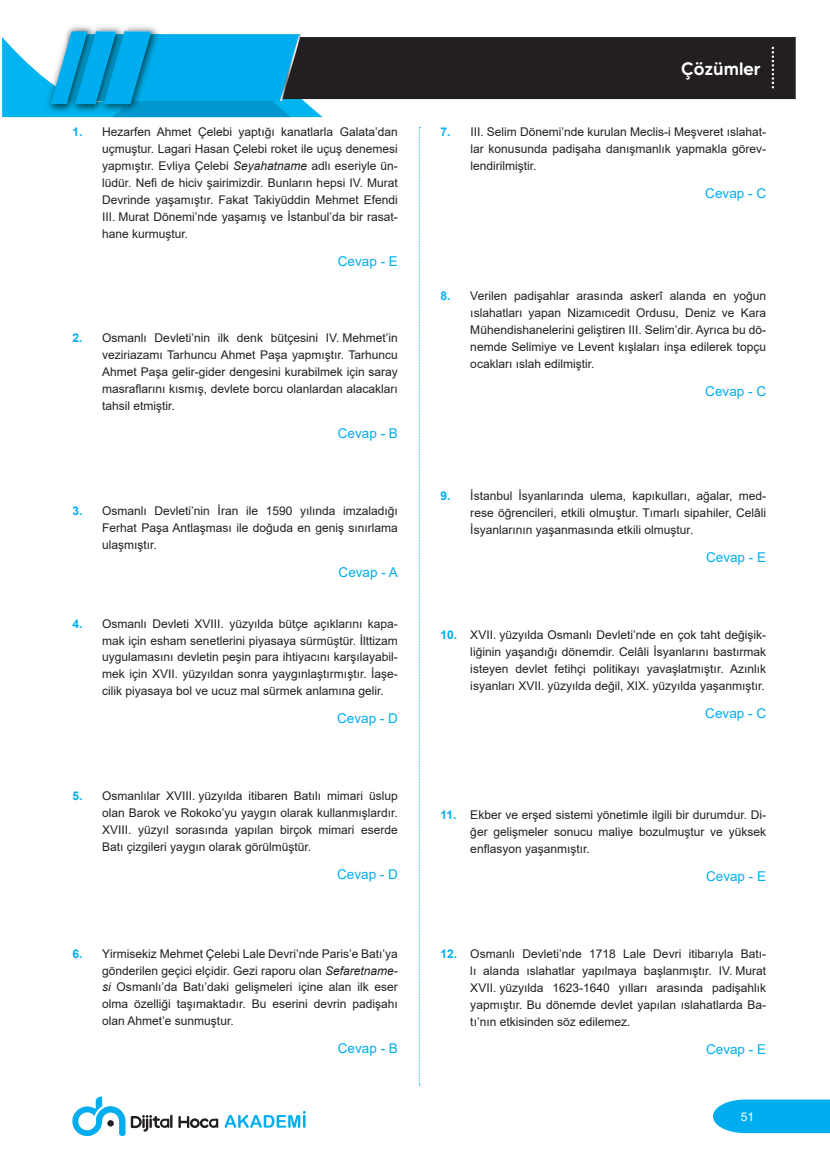
<style>
.page{position:relative;width:830px;height:1170px;background:#fff}
.page>*{position:absolute;margin:0;border:0;box-sizing:border-box;transform-origin:0 0}
.t1{font:500 18px "MADE Tommy Soft";color:#fff}
.CEVAP{font:13.5px "Arial";color:#00aeef}
.t2{font:12px/17px "Arial";color:#231f20;text-align:justify}
.t3{font:12px "Arial";color:#fff}
.s1{font-weight:700;color:#00aeef}
.s2{font-style:italic}
</style>
<div class="page">
<svg style="left:713px;top:1099px;width:116px;height:33px;background:#11b3f0"></svg>
<svg style="left:72px;top:1096px;width:53px;height:39px"></svg>
<svg style="left:107px;top:1119px;width:7px;height:7px"></svg>
<svg style="left:224px;top:1111px;width:81px;height:16px"></svg>
<svg style="left:178px;top:1116px;width:40px;height:12px"></svg>
<svg style="left:131px;top:1114px;width:41px;height:17px"></svg>
<svg style="left:418px;top:127px;width:2px;height:958px"></svg>
<div style="left:322px;top:37px;width:473px;height:62px;background:#231f20"></div>
<svg style="left:2px;top:26px;width:320px;height:91px;background:#2babda"></svg>
<svg style="left:771px;top:47px;width:2px;height:41px"></svg>
<p class="t2" style="left:102px;top:124px;width:297px;text-indent:-30px"><span class="s1">1.</span> Hezarfen Ahmet Çelebi yaptığı kanatlarla Galata’dan uçmuştur. Lagari Hasan Çelebi roket ile uçuş denemesi yapmıştır. Evliya Çelebi <span class="s2">Seyahatname</span> adlı eseriyle ün&shy;lüdür. Nefi de hiciv şairimizdir. Bunların hepsi IV. Murat Devrinde yaşamıştır. Fakat Takiyüddin Mehmet Efendi III. Murat Dönemi’nde yaşamış ve İstanbul’da bir rasat&shy;hane kurmuştur.</p>
<p class="CEVAP" style="left:338px;top:252px;width:62px">Cevap - E</p>
<p class="t2" style="left:102px;top:330px;width:297px;text-indent:-30px"><span class="s1">2.</span> Osmanlı Devleti’nin ilk denk bütçesini IV. Mehmet’in veziriazamı Tarhuncu Ahmet Paşa yapmıştır. Tarhuncu Ahmet Paşa gelir-gider dengesini kurabilmek için saray masraflarını kısmış, devlete borcu olanlardan alacakları tahsil etmiştir.</p>
<p class="CEVAP" style="left:338px;top:424px;width:62px">Cevap - B</p>
<p class="t2" style="left:102px;top:502px;width:297px;text-indent:-30px"><span class="s1">3.</span> Osmanlı Devleti’nin İran ile 1590 yılında imzaladığı Ferhat Paşa Antlaşması ile doğuda en geniş sınırlama ulaşmıştır.</p>
<p class="CEVAP" style="left:338px;top:562px;width:61px">Cevap - A</p>
<p class="t2" style="left:102px;top:614px;width:297px;text-indent:-30px"><span class="s1">4.</span> Osmanlı Devleti XVIII. yüzyılda bütçe açıklarını kapa&shy;mak için esham senetlerini piyasaya sürmüştür. İlttizam uygulamasını devletin peşin para ihtiyacını karşılayabil&shy;mek için XVII. yüzyıldan sonra yaygınlaştırmıştır. İaşe&shy;cilik piyasaya bol ve ucuz mal sürmek anlamına gelir.</p>
<p class="CEVAP" style="left:337px;top:709px;width:62px">Cevap - D</p>
<p class="t2" style="left:102px;top:787px;width:297px;text-indent:-30px"><span class="s1">5.</span> Osmanlılar XVIII. yüzyılda itibaren Batılı mimari üslup olan Barok ve Rokoko’yu yaygın olarak kullanmışlardır.<br>XVIII. yüzyıl sorasında yapılan birçok mimari eserde Batı çizgileri yaygın olarak görülmüştür.</p>
<p class="CEVAP" style="left:337px;top:864px;width:62px">Cevap - D</p>
<p class="t2" style="left:102px;top:944px;width:297px;text-indent:-30px"><span class="s1">6.</span> Yirmisekiz Mehmet Çelebi Lale Devri’nde Paris’e Batı’ya gönderilen geçici elçidir. Gezi raporu olan <span class="s2">Sefaretname&shy;si</span> Osmanlı’da Batı’daki gelişmeleri içine alan ilk eser olma özelliği taşımaktadır. Bu eserini devrin padişahı olan Ahmet’e sunmuştur.</p>
<p class="CEVAP" style="left:338px;top:1039px;width:62px">Cevap - B</p>
<h1 class="t1" style="left:680px;top:57px;width:81px">Çözümler</h1>
<p class="t2" style="left:470px;top:124px;width:297px;text-indent:-30px"><span class="s1">7.</span> III. Selim Dönemi’nde kurulan Meclis-i Meşveret ıslahat&shy;lar konusunda padişaha danışmanlık yapmakla görev&shy;lendirilmiştir.</p>
<p class="CEVAP" style="left:705px;top:184px;width:62px">Cevap - C</p>
<p class="t2" style="left:470px;top:287px;width:297px;text-indent:-30px"><span class="s1">8.</span> Verilen padişahlar arasında askerî alanda en yoğun ıslahatları yapan Nizamıcedit Ordusu, Deniz ve Kara Mühendishanelerini geliştiren III. Selim’dir. Ayrıca bu dö&shy;nemde Selimiye ve Levent kışlaları inşa edilerek topçu ocakları ıslah edilmiştir.</p>
<p class="CEVAP" style="left:705px;top:382px;width:62px">Cevap - C</p>
<p class="t2" style="left:470px;top:487px;width:297px;text-indent:-30px"><span class="s1">9.</span> İstanbul İsyanlarında ulema, kapıkulları, ağalar, med&shy;rese öğrencileri, etkili olmuştur. Tımarlı sipahiler, Celâli İsyanlarının yaşanmasında etkili olmuştur.</p>
<p class="CEVAP" style="left:705px;top:548px;width:62px">Cevap - E</p>
<p class="t2" style="left:470px;top:626px;width:297px;text-indent:-30px"><span class="s1">10.</span> XVII. yüzyılda Osmanlı Devleti’nde en çok taht değişik&shy;liğinin yaşandığı dönemdir. Celâli İsyanlarını bastırmak isteyen devlet fetihçi politikayı yavaşlatmıştır. Azınlık isyanları XVII. yüzyılda değil, XIX. yüzyılda yaşanmıştır.</p>
<p class="CEVAP" style="left:705px;top:703px;width:62px">Cevap - C</p>
<p class="t2" style="left:470px;top:806px;width:297px;text-indent:-30px"><span class="s1">11.</span> Ekber ve erşed sistemi yönetimle ilgili bir durumdur. Di&shy;ğer gelişmeler sonucu maliye bozulmuştur ve yüksek enflasyon yaşanmıştır.</p>
<p class="CEVAP" style="left:705px;top:867px;width:62px">Cevap - E</p>
<p class="t2" style="left:470px;top:944px;width:297px;text-indent:-30px"><span class="s1">12.</span> Osmanlı Devleti’nde 1718 Lale Devri itibarıyla Batı&shy;lı alanda ıslahatlar yapılmaya başlanmıştır. IV. Murat XVII. yüzyılda 1623-1640 yılları arasında padişahlık yapmıştır. Bu dönemde devlet yapılan ıslahatlarda Ba&shy;tı’nın etkisinden söz edilemez.</p>
<p class="CEVAP" style="left:705px;top:1039px;width:62px">Cevap - E</p>
<p class="t3" style="left:740px;top:1108px;width:15px">51</p>
</div>
